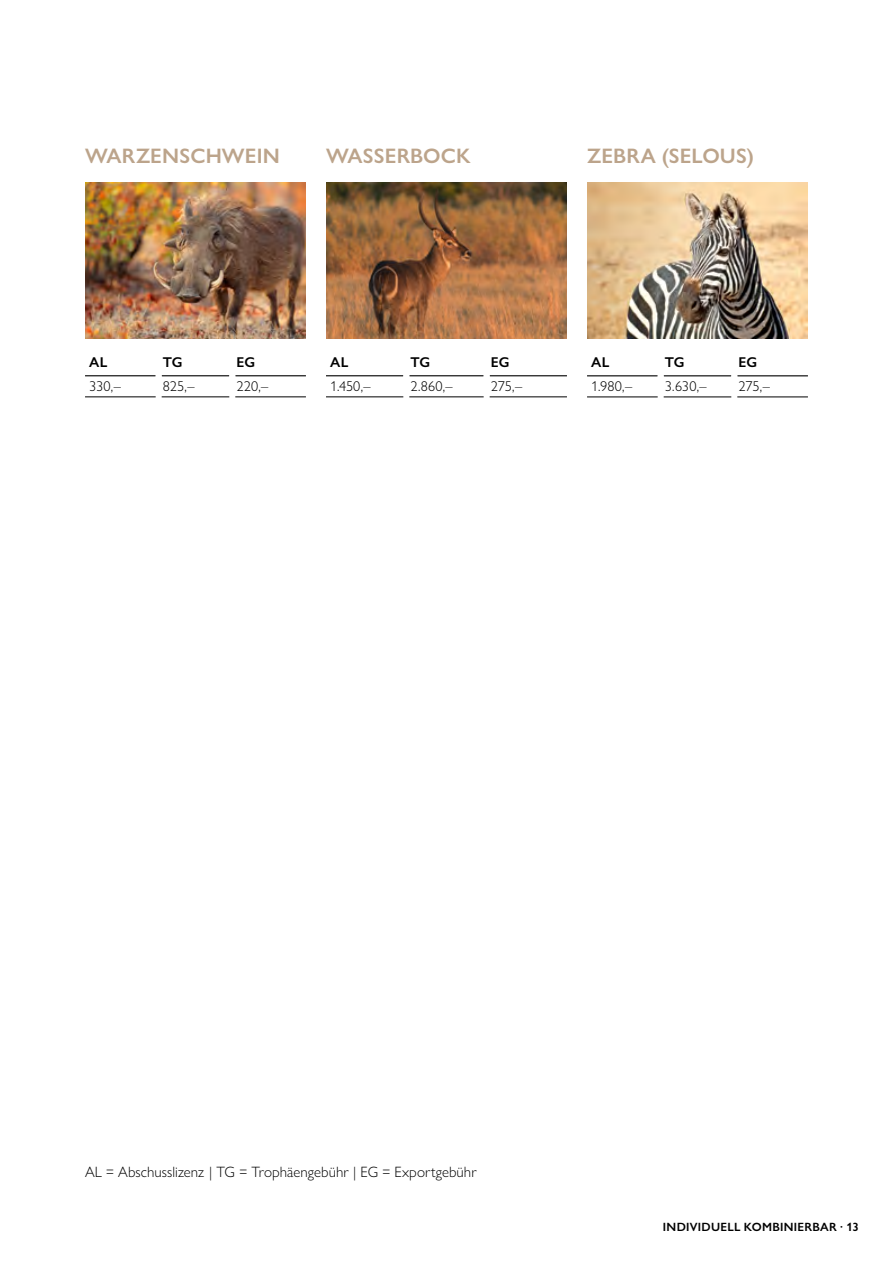
<style>
.page{position:relative;width:893px;height:1263px;background:#fff}
.page>*{position:absolute;margin:0;border:0;box-sizing:border-box;transform-origin:0 0}
.t1{font:600 21px "Gill Sans Nova";letter-spacing:.01em;color:#bca48b}
.t2{font:300 15px "Gill Sans Nova";letter-spacing:.005em;color:#000}
.t3{font:300 14.25px "Gill Sans Nova";letter-spacing:.005em;color:#000}
.t4{font:600 14.25px "Gill Sans Nova";letter-spacing:.005em;color:#000}
.t5{font:600 12px "Gill Sans Nova";letter-spacing:.025em;color:#000}
</style>
<div class="page">
<img style="left:587px;top:183px;width:221px;height:156px">
<img style="left:326px;top:183px;width:241px;height:156px">
<img style="left:85px;top:183px;width:221px;height:156px">
<hr style="left:85px;top:375px;width:71px;height:1px;background:#000">
<hr style="left:162px;top:375px;width:67px;height:1px;background:#000">
<hr style="left:235px;top:375px;width:71px;height:1px;background:#000">
<hr style="left:85px;top:397px;width:71px;height:1px;background:#000">
<hr style="left:162px;top:397px;width:67px;height:1px;background:#000">
<hr style="left:235px;top:397px;width:71px;height:1px;background:#000">
<hr style="left:326px;top:375px;width:77px;height:1px;background:#000">
<hr style="left:409px;top:375px;width:75px;height:1px;background:#000">
<hr style="left:490px;top:375px;width:77px;height:1px;background:#000">
<hr style="left:326px;top:397px;width:77px;height:1px;background:#000">
<hr style="left:409px;top:397px;width:75px;height:1px;background:#000">
<hr style="left:490px;top:397px;width:77px;height:1px;background:#000">
<hr style="left:587px;top:375px;width:71px;height:1px;background:#000">
<hr style="left:664px;top:375px;width:67px;height:1px;background:#000">
<hr style="left:737px;top:375px;width:71px;height:1px;background:#000">
<hr style="left:587px;top:397px;width:71px;height:1px;background:#000">
<hr style="left:664px;top:397px;width:67px;height:1px;background:#000">
<hr style="left:737px;top:397px;width:71px;height:1px;background:#000">
<h1 class="t1" style="left:85px;top:143px;width:193px">WARZENSCHWEIN</h1>
<h1 class="t1" style="left:326px;top:143px;width:146px">WASSERBOCK</h1>
<h1 class="t1" style="left:587px;top:143px;width:168px">ZEBRA (SELOUS)</h1>
<p class="t4" style="left:89px;top:354px;width:20px">AL</p>
<p class="t4" style="left:163px;top:354px;width:21px">TG</p>
<p class="t4" style="left:237px;top:354px;width:20px">EG</p>
<p class="t3" style="left:89px;top:378px;width:33px">330,–</p>
<p class="t3" style="left:163px;top:378px;width:33px">825,–</p>
<p class="t3" style="left:237px;top:378px;width:33px">220,–</p>
<p class="t4" style="left:330px;top:354px;width:20px">AL</p>
<p class="t4" style="left:411px;top:354px;width:21px">TG</p>
<p class="t4" style="left:491px;top:354px;width:20px">EG</p>
<p class="t3" style="left:330px;top:378px;width:42px">1.450,–</p>
<p class="t3" style="left:411px;top:378px;width:44px">2.860,–</p>
<p class="t3" style="left:491px;top:378px;width:33px">275,–</p>
<p class="t4" style="left:591px;top:354px;width:20px">AL</p>
<p class="t4" style="left:665px;top:354px;width:21px">TG</p>
<p class="t4" style="left:738px;top:354px;width:20px">EG</p>
<p class="t3" style="left:591px;top:378px;width:42px">1.980,–</p>
<p class="t3" style="left:665px;top:378px;width:43px">3.630,–</p>
<p class="t3" style="left:738px;top:378px;width:33px">275,–</p>
<p class="t2" style="left:85px;top:1163px;width:393px">AL = Abschusslizenz | TG = Trophäengebühr | EG = Exportgebühr</p>
<p class="t5" style="left:663px;top:1219px;width:22px">INDIVIDUELL</p>
<p class="t5" style="left:744px;top:1219px;width:9px">KOMBI</p>
<p class="t5" style="left:784px;top:1219px;width:19px">NIERBAR</p>
<p class="t5" style="left:840px;top:1219px;width:20px">· 13</p>
</div>
